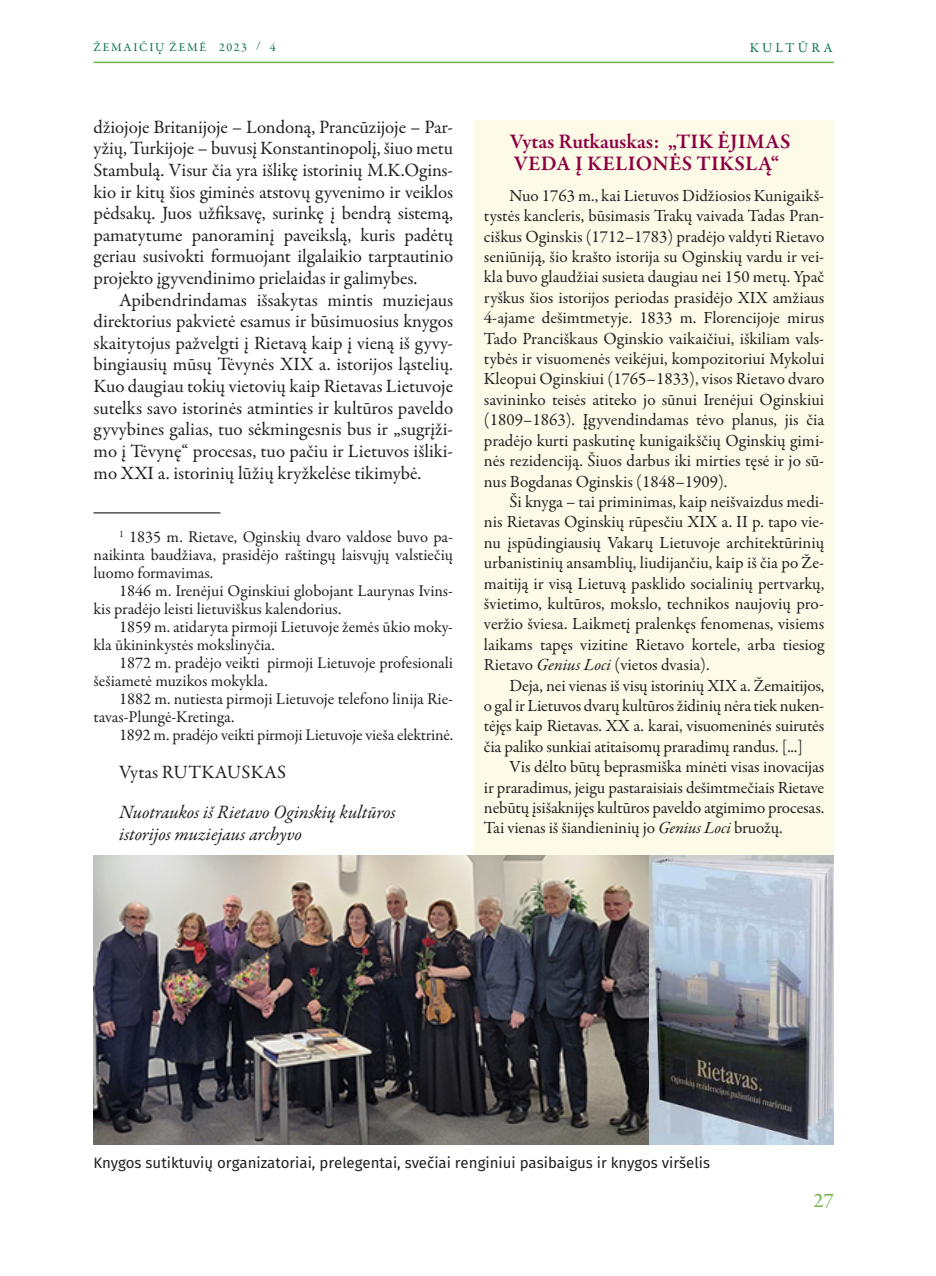
<style>
.page{position:relative;width:936px;height:1276px;background:#fff}
.page>*{position:absolute;margin:0;border:0;box-sizing:border-box;transform-origin:0 0}
.tekstas{font:600 21px "Garamond Premr Pro";letter-spacing:.01em;color:#8b0042}
.t1{font:21px "Garamond Premr Pro";color:#6fb048}
.tekstas-2{font:18.9px/21.8px "Garamond Premr Pro";letter-spacing:-.005em;color:#231f20;text-align:justify}
.tekstas-3{font:italic 18.9px "Garamond Premr Pro";color:#231f20}
.tekstas-4{font:18.9px "Garamond Premr Pro";letter-spacing:.015em;color:#231f20}
.tekstas-5{font:17.1px/20.4px "Garamond Premr Pro";letter-spacing:-.005em;color:#231f20;text-align:justify}
.tekstas-6{font:16.5px/18px "Garamond Premr Pro";color:#231f20}
.parašas{font:15px "Fira Sans";color:#231f20}
.t2{font:13.5px "Garamond Premr Pro";letter-spacing:.25em;color:#017045}
.t3{font:12px "Garamond Premr Pro";letter-spacing:.14em;color:#017045}
.s1{font-style:italic}
</style>
<div class="page">
<hr style="left:94px;top:62px;width:739px;height:1px;background:#6fb048">
<div style="left:474px;top:120px;width:360px;height:735px;background:#fdfae7"></div>
<img style="left:94px;top:855px;width:739px;height:289px">
<hr style="left:93px;top:512px;width:127px;height:1px;background:#000">
<p class="t3" style="left:94px;top:40px;width:184px">ŽEMAIČIŲ ŽEMĖ 2023 / 4</p>
<p class="t2" style="left:749px;top:39px;width:84px">KULTŪRA</p>
<p class="tekstas-2" style="left:94px;top:116px;width:361px">džiojoje Britanijoje – Londoną, Prancūzijoje – Par&shy;yžių, Turkijoje – buvusį Konstantinopolį, šiuo metu Stambulą. Visur čia yra išlikę istorinių M.K.Ogins&shy;kio ir kitų šios giminės atstovų gyvenimo ir veiklos pėdsakų. Juos užfiksavę, surinkę į bendrą sistemą, pamatytume panoraminį paveikslą, kuris padėtų geriau susivokti formuojant ilgalaikio tarptautinio projekto įgyvendinimo prielaidas ir galimybes.</p>
<p class="tekstas-2" style="left:94px;top:289px;width:361px;text-indent:26px">Apibendrindamas išsakytas mintis muziejaus direktorius pakvietė esamus ir būsimuosius knygos skaitytojus pažvelgti į Rietavą kaip į vieną iš gyvy&shy;bingiausių mūsų Tėvynės XIX a. istorijos ląstelių.<br>Kuo daugiau tokių vietovių kaip Rietavas Lietuvoje sutelks savo istorinės atminties ir kultūros paveldo gyvybines galias, tuo sėkmingesnis bus ir „sugrįži&shy;mo į Tėvynę“ procesas, tuo pačiu ir Lietuvos išliki&shy;mo XXI a. istorinių lūžių kryžkelėse tikimybė.</p>
<p class="tekstas-6" style="left:94px;top:528px;width:361px;text-align:justify;text-indent:26px"><sup>1</sup> 1835 m. Rietave, Oginskių dvaro valdose buvo pa&shy;naikinta baudžiava, prasidėjo raštingų laisvųjų valstiečių luomo formavimas.</p>
<p class="tekstas-6" style="left:94px;top:582px;width:361px;text-indent:26px">1846 m. Irenėjui Oginskiui globojant Laurynas Ivins&shy;kis pradėjo leisti lietuviškus kalendorius.</p>
<p class="tekstas-6" style="left:94px;top:618px;width:361px;text-indent:26px">1859 m. atidaryta pirmoji Lietuvoje žemės ūkio moky&shy;kla ūkininkystės mokslinyčia.</p>
<p class="tekstas-6" style="left:94px;top:654px;width:361px;text-indent:26px">1872 m. pradėjo veikti pirmoji Lietuvoje profesionali šešiametė muzikos mokykla.</p>
<p class="tekstas-6" style="left:94px;top:690px;width:361px;text-indent:26px">1882 m. nutiesta pirmoji Lietuvoje telefono linija Rie&shy;tavas-Plungė-Kretinga.</p>
<p class="tekstas-6" style="left:119px;top:726px;width:335px">1892 m. pradėjo veikti pirmoji Lietuvoje vieša elektrinė.</p>
<p class="tekstas-4" style="left:119px;top:760px;width:168px">Vytas RUTKAUSKAS</p>
<p class="tekstas-3" style="left:119px;top:799px;width:278px">Nuotraukos iš Rietavo Oginskių kultūros</p>
<p class="tekstas-3" style="left:119px;top:822px;width:185px">istorijos muziejaus archyvo</p>
<p class="tekstas" style="left:509px;top:128px;width:282px">Vytas Rutkauskas: „TIK ĖJIMAS</p>
<p class="tekstas" style="left:514px;top:151px;width:267px">VEDA Į KELIONĖS TIKSLĄ“</p>
<p class="tekstas-5" style="left:484px;top:186px;width:342px;text-indent:26px">Nuo 1763 m., kai Lietuvos Didžiosios Kunigaikš&shy;tystės kancleris, būsimasis Trakų vaivada Tadas Pran&shy;ciškus Oginskis (1712–1783) pradėjo valdyti Rietavo seniūniją, šio krašto istorija su Oginskių vardu ir vei&shy;kla buvo glaudžiai susieta daugiau nei 150 metų. Ypač ryškus šios istorijos periodas prasidėjo XIX amžiaus 4-ajame dešimtmetyje. 1833 m. Florencijoje mirus Tado Pranciškaus Oginskio vaikaičiui, iškiliam vals&shy;tybės ir visuomenės veikėjui, kompozitoriui Mykolui Kleopui Oginskiui (1765–1833), visos Rietavo dvaro savininko teisės atiteko jo sūnui Irenėjui Oginskiui (1809–1863). Įgyvendindamas tėvo planus, jis čia pradėjo kurti paskutinę kunigaikščių Oginskių gimi&shy;nės rezidenciją. Šiuos darbus iki mirties tęsė ir jo sū&shy;nus Bogdanas Oginskis (1848–1909).</p>
<p class="tekstas-5" style="left:484px;top:492px;width:342px;text-indent:26px">Ši knyga – tai priminimas, kaip neišvaizdus medi&shy;nis Rietavas Oginskių rūpesčiu XIX a. II p. tapo vie&shy;nu įspūdingiausių Vakarų Lietuvoje architektūrinių urbanistinių ansamblių, liudijančiu, kaip iš čia po Že&shy;maitiją ir visą Lietuvą pasklido socialinių pertvarkų, švietimo, kultūros, mokslo, technikos naujovių pro&shy;veržio šviesa. Laikmetį pralenkęs fenomenas, visiems laikams tapęs vizitine Rietavo kortele, arba tiesiog Rietavo <span class="s1">Genius Loci</span> (vietos dvasia).</p>
<p class="tekstas-5" style="left:484px;top:675px;width:342px;text-indent:26px">Deja, nei vienas iš visų istorinių XIX a. Žemaitijos, o gal ir Lietuvos dvarų kultūros židinių nėra tiek nuken&shy;tėjęs kaip Rietavas. XX a. karai, visuomeninės suirutės čia paliko sunkiai atitaisomų praradimų randus. [...]</p>
<p class="tekstas-5" style="left:484px;top:757px;width:342px;text-indent:26px">Vis dėlto būtų beprasmiška minėti visas inovacijas ir praradimus, jeigu pastaraisiais dešimtmečiais Rietave nebūtų įsišaknijęs kultūros paveldo atgimimo procesas.<br>Tai vienas iš šiandieninių jo <span class="s1">Genius Loci</span> bruožų.</p>
<p class="parašas" style="left:94px;top:1152px;width:618px">Knygos sutiktuvių organizatoriai, prelegentai, svečiai renginiui pasibaigus ir knygos viršelis</p>
<p class="t1" style="left:813px;top:1187px;width:22px">27</p>
</div>
